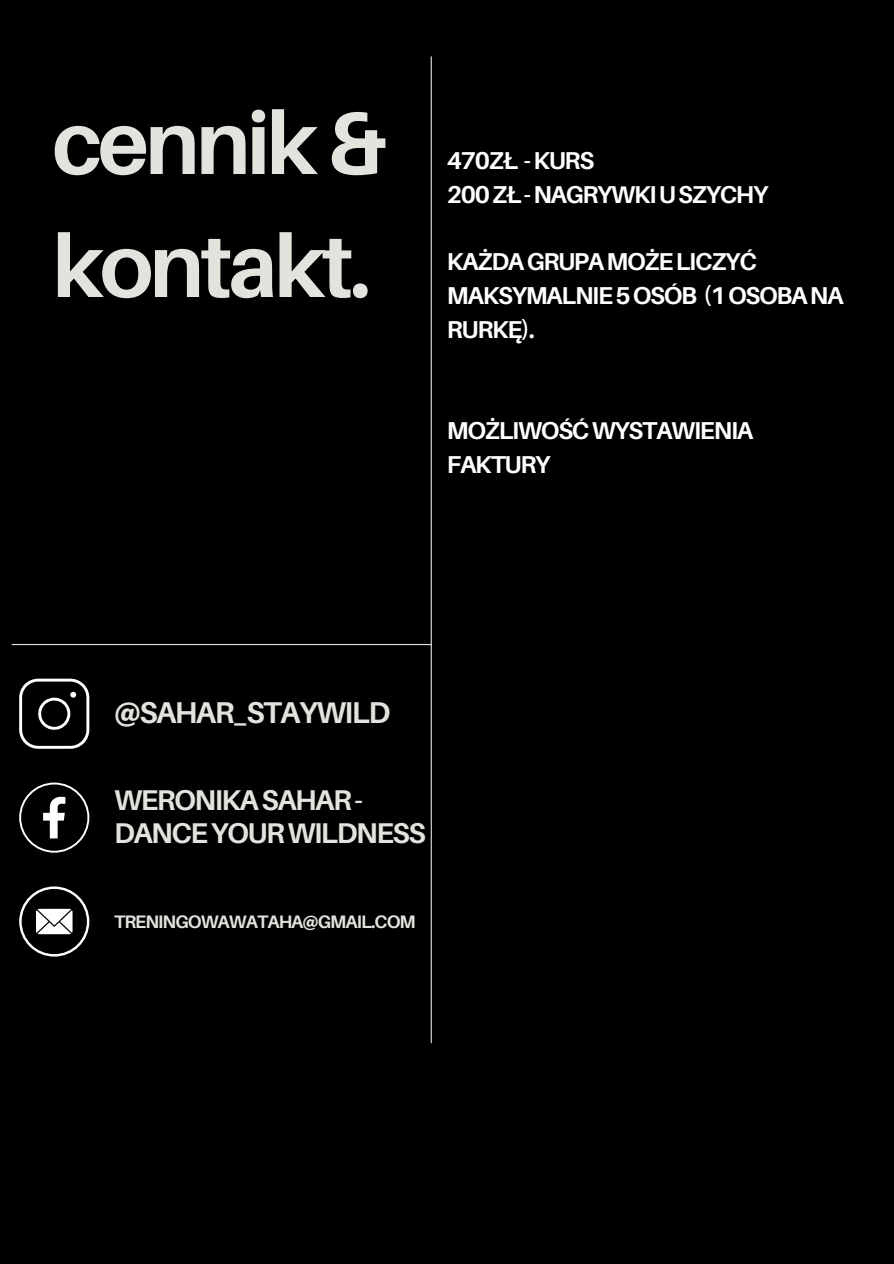
<style>
.page{position:relative;width:894px;height:1264px;background:#fff}
.page>*{position:absolute;margin:0;border:0;box-sizing:border-box;transform-origin:0 0}
.t1{font:700 88.2px/122.9px "Aileron";letter-spacing:-.045em;color:#e4e2dd}
.t2{font:700 30.15px "Aileron";letter-spacing:-.05em;color:#e4e2dd}
.t3{font:700 28.65px/32.7px "Aileron";letter-spacing:-.05em;color:#e4e2dd}
.t4{font:700 24.45px/33.8px "Aileron";letter-spacing:-.05em;color:#fff}
.t5{font:700 18.15px "Aileron";letter-spacing:-.05em;color:#e4e2dd}
</style>
<div class="page">
<div style="left:0;top:0;width:893px;height:1263px;background:#000"></div>
<hr style="left:430px;top:56px;width:1px;height:987px;background:#e4e2dd">
<hr style="left:12px;top:644px;width:419px;height:1px;background:#e4e2dd">
<svg style="left:19px;top:678px;width:70px;height:70px"></svg>
<svg style="left:19px;top:782px;width:70px;height:70px"></svg>
<svg style="left:19px;top:886px;width:70px;height:70px"></svg>
<h1 class="t1" style="left:52px;top:80px;width:335px">cennik&amp; kontakt.</h1>
<h3 class="t4" style="left:446px;top:143px;width:323px">470ZŁ -KURS<br>200ZŁ-NAGRYWKIUSZYCHY</h3>
<h3 class="t4" style="left:446px;top:244px;width:398px">KAŻDAGRUPAMOŻELICZYĆ<br>MAKSYMALNIE5OSÓB (1OSOBANA<br>RURKĘ).</h3>
<p class="t4" style="left:446px;top:413px;width:308px">MOŻLIWOŚĆWYSTAWIENIA<br>FAKTURY</p>
<h3 class="t2" style="left:114px;top:694px;width:278px">@SAHAR_STAYWILD</h3>
<h2 class="t3" style="left:114px;top:783px;width:313px">WERONIKASAHAR-<br>DANCEYOURWILDNESS</h2>
<p class="t5" style="left:114px;top:910px;width:303px">TRENINGOWAWATAHA@GMAIL.COM</p>
</div>
